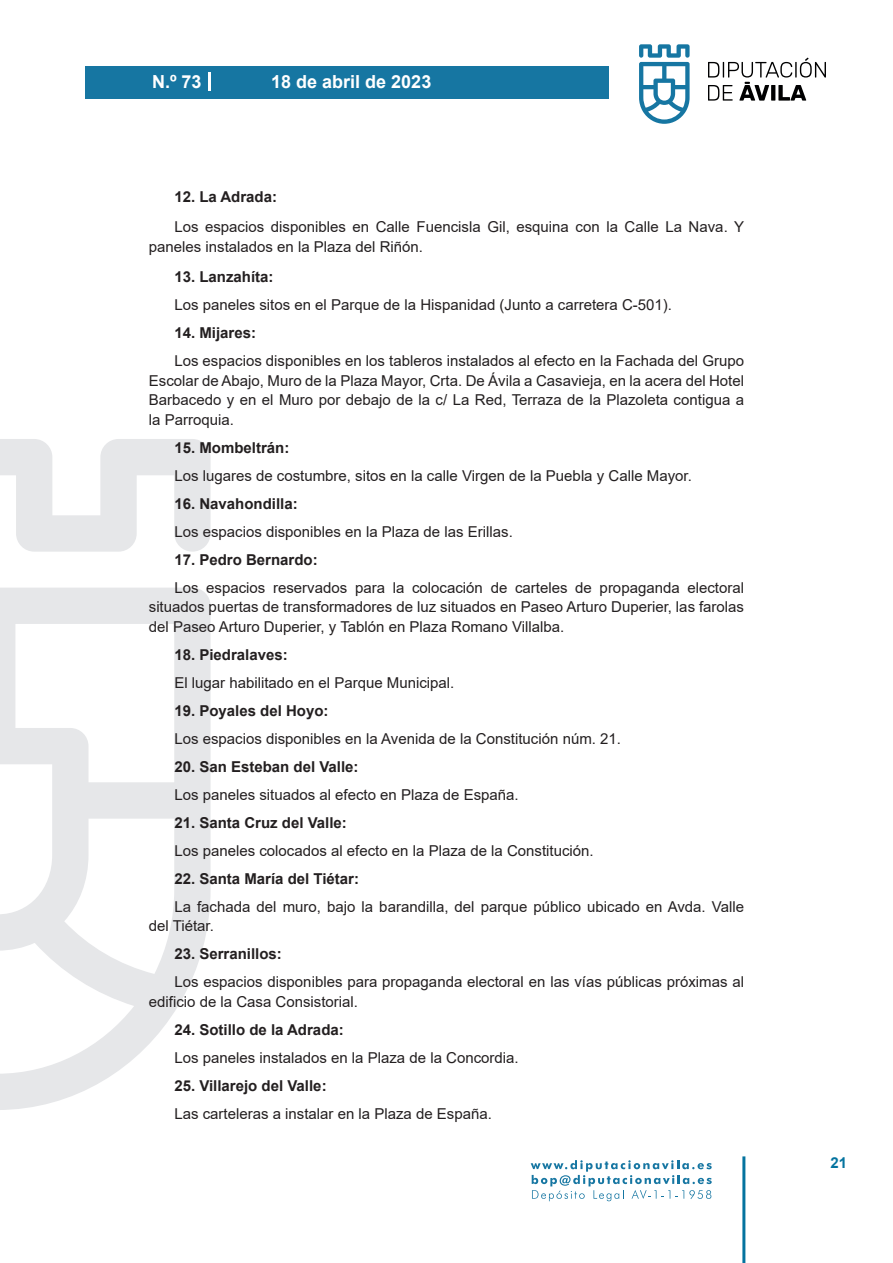
<style>
.page{position:relative;width:893px;height:1263px;background:#fff}
.page>*{position:absolute;margin:0;border:0;box-sizing:border-box;transform-origin:0 0}
.t1{font:700 18px "Arial";color:#fff}
.texto_normal{font:15px/19.5px "Arial";color:#231f20}
.texto_normal-2{font:700 15px "Arial";color:#231f20}
.t2{font:700 15px "Arial";color:#04739f}
</style>
<div class="page">
<svg style="left:531px;top:1160px;width:181px;height:41px"></svg>
<div style="left:85px;top:66px;width:523px;height:33px;background:#1676a2"></div>
<svg style="left:639px;top:44px;width:51px;height:80px"></svg>
<svg style="left:708px;top:58px;width:118px;height:43px"></svg>
<hr style="left:742px;top:1156px;width:3px;height:107px;background:#04739f">
<svg style="left:208px;top:72px;width:2px;height:18px"></svg>
<svg style="left:0;top:439px;width:211px;height:671px"></svg>
<p class="t1" style="left:152px;top:69px;width:51px">N.º 73</p>
<p class="t1" style="left:271px;top:69px;width:162px">18 de abril de 2023</p>
<p class="texto_normal-2" style="left:174px;top:186px;width:104px">12. La Adrada:</p>
<p class="texto_normal" style="left:149px;top:217px;width:597px;text-indent:26px">Los espacios disponibles en Calle Fuencisla Gil, esquina con la Calle La Nava. Y paneles instalados en la Plaza del Riñón.</p>
<p class="texto_normal-2" style="left:174px;top:266px;width:101px">13. Lanzahíta:</p>
<p class="texto_normal" style="left:174px;top:295px;width:499px">Los paneles sitos en el Parque de la Hispanidad (Junto a carretera C‑501).</p>
<p class="texto_normal-2" style="left:174px;top:322px;width:83px">14. Mijares:</p>
<p class="texto_normal" style="left:149px;top:351px;width:597px;text-align:justify;text-indent:26px">Los espacios disponibles en los tableros instalados al efecto en la Fachada del Grupo Escolar de Abajo, Muro de la Plaza Mayor, Crta. De Ávila a Casavieja, en la acera del Hotel Barbacedo y en el Muro por debajo de la c/ La Red, Terraza de la Plazoleta contigua a la Parroquia.</p>
<p class="texto_normal-2" style="left:174px;top:437px;width:117px">15. Mombeltrán:</p>
<p class="texto_normal" style="left:174px;top:465px;width:519px">Los lugares de costumbre, sitos en la calle Virgen de la Puebla y Calle Mayor.</p>
<p class="texto_normal-2" style="left:174px;top:493px;width:125px">16. Navahondilla:</p>
<p class="texto_normal" style="left:174px;top:521px;width:340px">Los espacios disponibles en la Plaza de las Erillas.</p>
<p class="texto_normal-2" style="left:174px;top:549px;width:145px">17. Pedro Bernardo:</p>
<p class="texto_normal" style="left:149px;top:577px;width:597px;text-align:justify;text-indent:26px">Los espacios reservados para la colocación de carteles de propaganda electoral situados puertas de transformadores de luz situados en Paseo Arturo Duperier, las farolas del Paseo Arturo Duperier, y Tablón en Plaza Romano Villalba.</p>
<p class="texto_normal-2" style="left:174px;top:644px;width:115px">18. Piedralaves:</p>
<p class="texto_normal" style="left:174px;top:672px;width:282px">El lugar habilitado en el Parque Municipal.</p>
<p class="texto_normal-2" style="left:174px;top:700px;width:156px">19. Poyales del Hoyo:</p>
<p class="texto_normal" style="left:174px;top:728px;width:448px">Los espacios disponibles en la Avenida de la Constitución núm. 21.</p>
<p class="texto_normal-2" style="left:174px;top:756px;width:186px">20. San Esteban del Valle:</p>
<p class="texto_normal" style="left:174px;top:784px;width:346px">Los paneles situados al efecto en Plaza de España.</p>
<p class="texto_normal-2" style="left:174px;top:812px;width:174px">21. Santa Cruz del Valle:</p>
<p class="texto_normal" style="left:174px;top:840px;width:421px">Los paneles colocados al efecto en la Plaza de la Constitución.</p>
<p class="texto_normal-2" style="left:174px;top:868px;width:186px">22. Santa María del Tiétar:</p>
<p class="texto_normal" style="left:149px;top:896px;width:597px;text-indent:26px">La fachada del muro, bajo la barandilla, del parque público ubicado en Avda. Valle del Tiétar.</p>
<p class="texto_normal-2" style="left:174px;top:943px;width:109px">23. Serranillos:</p>
<p class="texto_normal" style="left:149px;top:972px;width:597px;text-indent:26px">Los espacios disponibles para propaganda electoral en las vías públicas próximas al edificio de la Casa Consistorial.</p>
<p class="texto_normal-2" style="left:174px;top:1019px;width:171px">24. Sotillo de la Adrada:</p>
<p class="texto_normal" style="left:174px;top:1047px;width:346px">Los paneles instalados en la Plaza de la Concordia.</p>
<p class="texto_normal-2" style="left:174px;top:1075px;width:154px">25. Villarejo del Valle:</p>
<p class="texto_normal" style="left:174px;top:1104px;width:319px">Las carteleras a instalar en la Plaza de España.</p>
<p class="t2" style="left:831px;top:1152px;width:18px">21</p>
</div>
